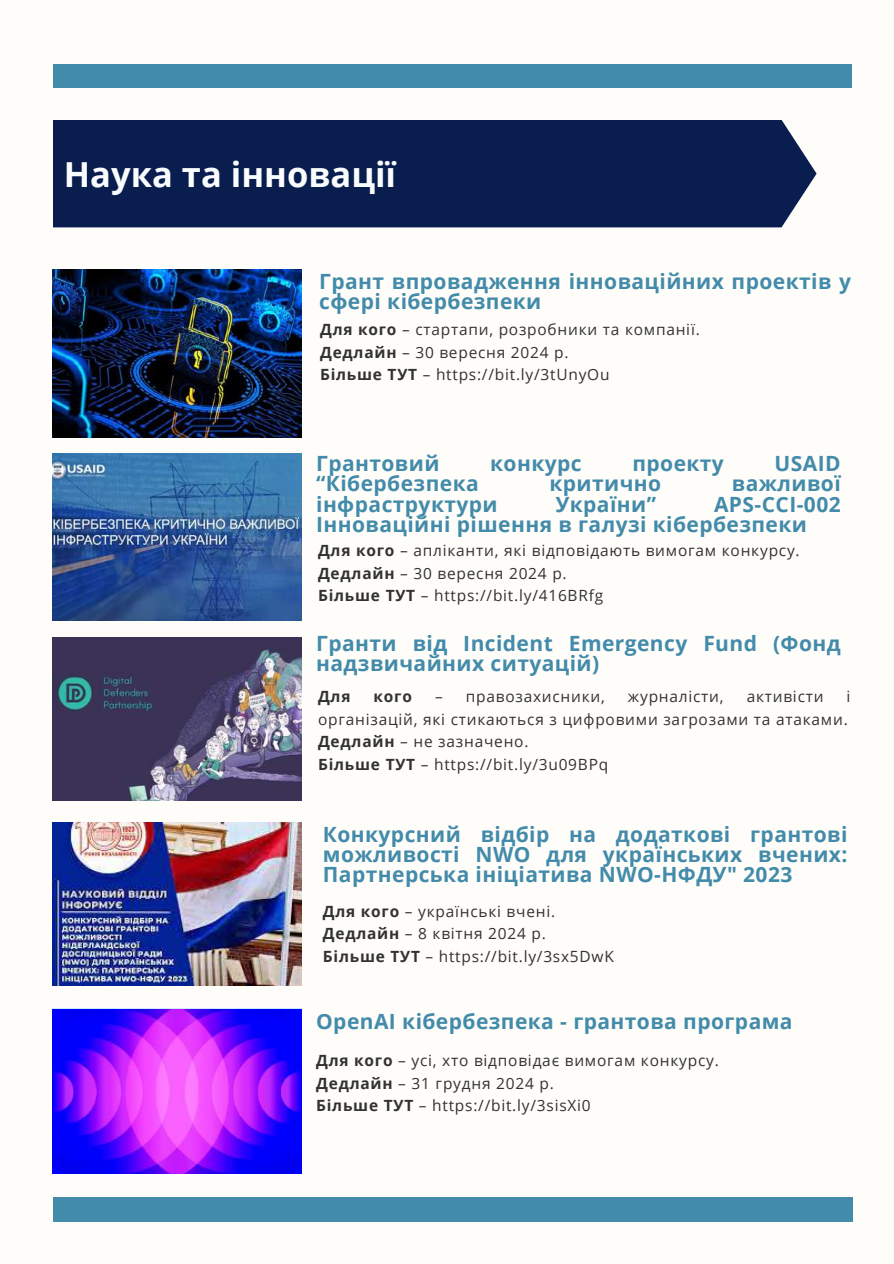
<style>
.page{position:relative;width:894px;height:1264px;background:#fff}
.page>*{position:absolute;margin:0;border:0;box-sizing:border-box;transform-origin:0 0}
.t1{font:700 34.5px "Open Sans";color:#fafdfd}
.t2{font:700 21px/20.2px "Open Sans";letter-spacing:.02em;color:#438baa}
.t3{font:15.45px/22.5px "Open Sans";letter-spacing:.05em;color:#323232}
.t4{font:700 15.45px "Open Sans";letter-spacing:.05em;color:#323232}
.s1{font-weight:700}
</style>
<div class="page">
<div style="left:0;top:0;width:893px;height:1263px;background:#fffdfa"></div>
<div style="left:53px;top:64px;width:797px;height:24px;background:#438baa"></div>
<div style="left:53px;top:1197px;width:799px;height:24px;background:#438baa"></div>
<div style="left:53px;top:120px;width:763px;height:107px;background:#091d4f"></div>
<img style="left:53px;top:637px;width:248px;height:163px">
<img style="left:53px;top:822px;width:248px;height:163px">
<img style="left:53px;top:453px;width:248px;height:168px">
<img style="left:53px;top:270px;width:248px;height:167px">
<img style="left:53px;top:1009px;width:248px;height:163px">
<h1 class="t1" style="left:64px;top:150px;width:334px">Наука та інновації</h1>
<h2 class="t2" style="left:319px;top:270px;width:533px">Грант впровадження інноваційних проектів у сфері кібербезпеки</h2>
<p class="t3" style="left:320px;top:318px;width:381px"><span class="s1">Для кого</span> – стартапи, розробники та компанії.<br><span class="s1">Дедлайн</span> – 30 вересня 2024 р.<br><span class="s1">Більше ТУТ</span> – https://bit.ly/3tUnyOu</p>
<h2 class="t2" style="left:316px;top:453px;width:125px">Грантовий</h2>
<h2 class="t2" style="left:490px;top:453px;width:93px">конкурс</h2>
<h2 class="t2" style="left:632px;top:453px;width:93px">проекту</h2>
<h2 class="t2" style="left:774px;top:453px;width:68px">USAID</h2>
<h2 class="t2" style="left:316px;top:473px;width:164px">“Кібербезпека</h2>
<h2 class="t2" style="left:549px;top:473px;width:113px">критично</h2>
<h2 class="t2" style="left:731px;top:473px;width:110px">важливої</h2>
<h2 class="t2" style="left:316px;top:493px;width:183px">інфраструктури</h2>
<h2 class="t2" style="left:555px;top:493px;width:102px">України”</h2>
<h2 class="t2" style="left:316px;top:493px;width:526px;text-indent:398px">APS-CCI-002<br>Інноваційні рішення в галузі кібербезпеки</h2>
<p class="t3" style="left:318px;top:539px;width:483px"><span class="s1">Для кого</span> – апліканти, які відповідають вимогам конкурсу.<br><span class="s1">Дедлайн</span> – 30 вересня 2024 р.<br><span class="s1">Більше ТУТ</span> – https://bit.ly/416BRfg</p>
<h2 class="t2" style="left:316px;top:632px;width:526px">Гранти від Incident Emergency Fund (Фонд надзвичайних ситуацій)</h2>
<p class="t4" style="left:318px;top:685px;width:34px">Для</p>
<p class="t4" style="left:373px;top:685px;width:40px">кого</p>
<p class="t3" style="left:435px;top:685px;width:171px">– правозахисники,</p>
<p class="t3" style="left:627px;top:685px;width:97px">журналісти,</p>
<p class="t3" style="left:746px;top:685px;width:78px">активісти</p>
<p class="t3" style="left:318px;top:685px;width:533px;text-indent:528px">і організацій, які стикаються з цифровими загрозами та атаками.<br><span class="s1">Дедлайн</span> – не зазначено.<br><span class="s1">Більше ТУТ</span> – https://bit.ly/3u09BPq</p>
<h2 class="t2" style="left:323px;top:823px;width:526px;text-align:justify">Конкурсний відбір на додаткові грантові можливості NWO для українських вчених:<br>Партнерська ініціатива NWO-НФДУ" 2023</h2>
<p class="t3" style="left:323px;top:899px;width:292px"><span class="s1">Для кого</span> – українські вчені.<br><span class="s1">Дедлайн</span> – 8 квітня 2024 р.<br><span class="s1">Більше ТУТ</span> – https://bit.ly/3sx5DwK</p>
<h2 class="t2" style="left:316px;top:1011px;width:478px">OpenAI кібербезпека - грантова програма</h2>
<p class="t3" style="left:316px;top:1049px;width:404px"><span class="s1">Для кого</span> – усі, хто відповідає вимогам конкурсу.<br><span class="s1">Дедлайн</span> – 31 грудня 2024 р.<br><span class="s1">Більше ТУТ</span> – https://bit.ly/3sisXi0</p>
</div>
